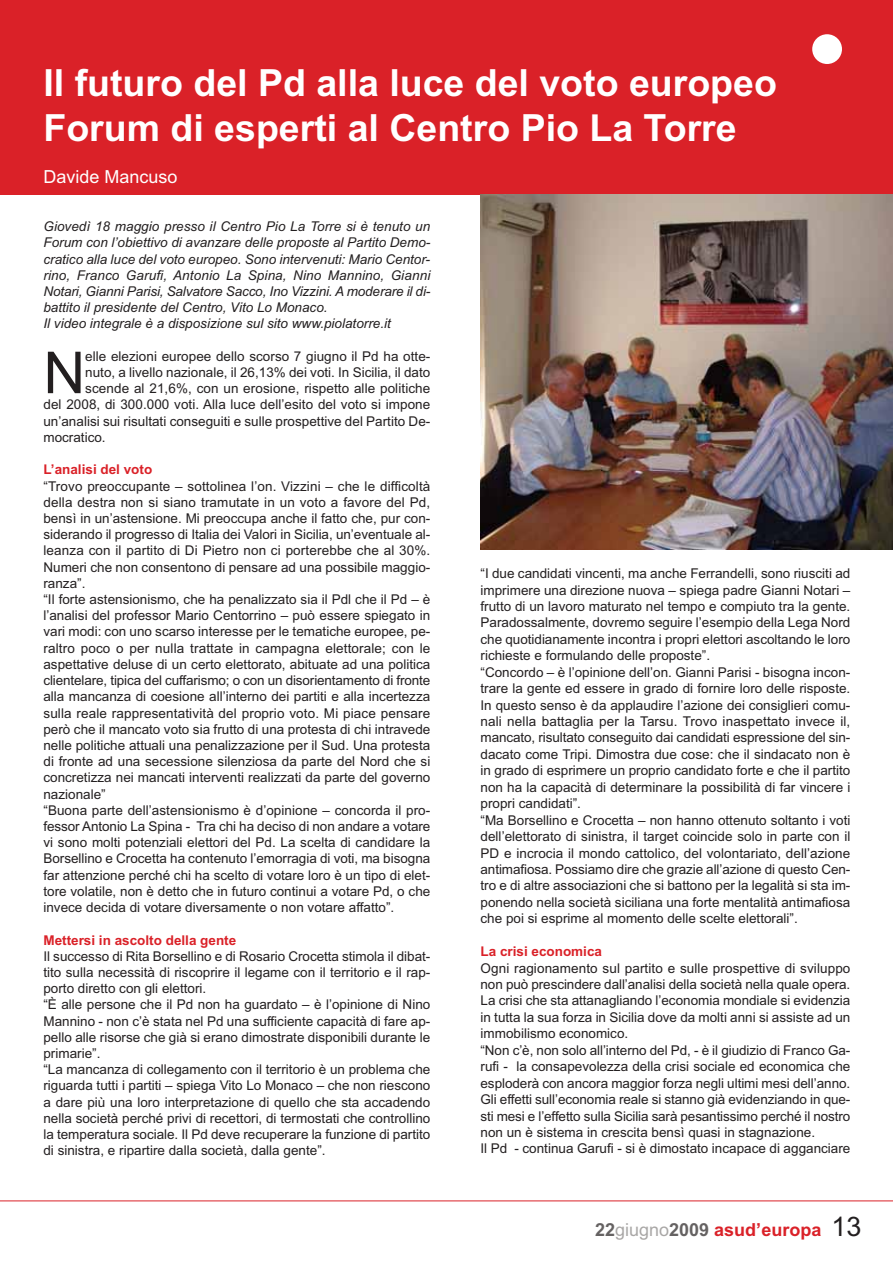
<style>
.page{position:relative;width:893px;height:1263px;background:#fff}
.page>*{position:absolute;margin:0;border:0;box-sizing:border-box;transform-origin:0 0}
.t1{font:57.9px "Arial";color:#231f20}
.t2{font:700 37.5px/45px "Arial";color:#fff}
.t3{font:700 18px "Arial";color:#da2128}
.t4{font:18px "Arial";color:#fff}
.t5{font:13.5px/16.2px "Arial";color:#231f20}
.t6{font:italic 13.5px/16.2px "Arial";color:#231f20}
.t7{font:700 13.5px "Arial";color:#da2128}
.s1{color:#656262}
.s2{font-weight:400;color:#a9a7a6}
.s3{font-weight:400;font-size:27px;color:#231f20}
</style>
<div class="page">
<div style="left:0;top:0;width:892px;height:194px;background:#da2128"></div>
<hr style="left:0;top:1201px;width:892px;height:1px;background:#da2128">
<div style="left:812px;top:34px;width:30px;height:30px;background:#fff;border-radius:50%"></div>
<img style="left:480px;top:194px;width:412px;height:355px">
<h2 class="t2" style="left:43px;top:64px;width:735px">Il futuro del Pd alla luce del voto europeo<br>Forum di esperti al Centro Pio La Torre</h2>
<h3 class="t4" style="left:43px;top:171px;width:135px">Davide Mancuso</h3>
<p class="t6" style="left:43px;top:220px;width:388px">Giovedì 18 maggio presso il Centro Pio La Torre si è tenuto un Forum con l’obiettivo di avanzare delle proposte al Partito Demo&shy;cratico alla luce del voto europeo. Sono intervenuti: Mario Centor&shy;rino, Franco Garufi, Antonio La Spina, Nino Mannino, Gianni Notari, Gianni Parisi, Salvatore Sacco, Ino Vizzini. A moderare il di&shy;battito il presidente del Centro, Vito Lo Monaco.<br>Il video integrale è a disposizione sul sito www.piolatorre.it</p>
<h1 class="t1" style="left:43px;top:352px;width:43px">N</h1>
<p class="t5" style="left:85px;top:349px;width:346px">elle elezioni europee dello scorso 7 giugno il Pd ha otte-</p>
<p class="t5" style="left:85px;top:366px;width:346px">nuto, a livello nazionale, il 26,13% dei voti. In Sicilia, il dato</p>
<p class="t5" style="left:85px;top:382px;width:346px">scende al 21,6%, con un erosione, rispetto alle politiche</p>
<p class="t5" style="left:43px;top:398px;width:388px">del 2008, di 300.000 voti. Alla luce dell’esito del voto si impone</p>
<p class="t5" style="left:43px;top:414px;width:388px">un’analisi sui risultati conseguiti e sulle prospettive del Partito De-</p>
<p class="t5" style="left:43px;top:430px;width:64px">mocratico.</p>
<p class="t7" style="left:43px;top:465px;width:110px">L’analisi del voto</p>
<p class="t5" style="left:43px;top:479px;width:388px">“Trovo preoccupante – sottolinea l’on. Vizzini – che le difficoltà della destra non si siano tramutate in un voto a favore del Pd, bensì in un’astensione. Mi preoccupa anche il fatto che, pur con&shy;siderando il progresso di Italia dei Valori in Sicilia, un’eventuale al&shy;leanza con il partito di Di Pietro non ci porterebbe che al 30%.<br>Numeri che non consentono di pensare ad una possibile maggio&shy;ranza”.<br>“Il forte astensionismo, che ha penalizzato sia il Pdl che il Pd – è l’analisi del professor Mario Centorrino – può essere spiegato in vari modi: con uno scarso interesse per le tematiche europee, pe&shy;raltro poco o per nulla trattate in campagna elettorale; con le aspettative deluse di un certo elettorato, abituate ad una politica clientelare, tipica del cuffarismo; o con un disorientamento di fronte alla mancanza di coesione all’interno dei partiti e alla incertezza sulla reale rappresentatività del proprio voto. Mi piace pensare però che il mancato voto sia frutto di una protesta di chi intravede nelle politiche attuali una penalizzazione per il Sud. Una protesta di fronte ad una secessione silenziosa da parte del Nord che si concretizza nei mancati interventi realizzati da parte del governo nazionale”<br>“Buona parte dell’astensionismo è d’opinione – concorda il pro&shy;fessor Antonio La Spina - Tra chi ha deciso di non andare a votare vi sono molti potenziali elettori del Pd. La scelta di candidare la Borsellino e Crocetta ha contenuto l’emorragia di voti, ma bisogna far attenzione perché chi ha scelto di votare loro è un tipo di elet&shy;tore volatile, non è detto che in futuro continui a votare Pd, o che invece decida di votare diversamente o non votare affatto”.</p>
<p class="t7" style="left:43px;top:935px;width:194px">Mettersi in ascolto della gente</p>
<p class="t5" style="left:43px;top:949px;width:388px">Il successo di Rita Borsellino e di Rosario Crocetta stimola il dibat&shy;tito sulla necessità di riscoprire il legame con il territorio e il rap&shy;porto diretto con gli elettori.<br>“È alle persone che il Pd non ha guardato – è l’opinione di Nino Mannino - non c’è stata nel Pd una sufficiente capacità di fare ap&shy;pello alle risorse che già si erano dimostrate disponibili durante le primarie”.<br>“La mancanza di collegamento con il territorio è un problema che riguarda tutti i partiti – spiega Vito Lo Monaco – che non riescono a dare più una loro interpretazione di quello che sta accadendo nella società perché privi di recettori, di termostati che controllino la temperatura sociale. Il Pd deve recuperare la funzione di partito di sinistra, e ripartire dalla società, dalla gente”.</p>
<p class="t5" style="left:480px;top:566px;width:371px">“I due candidati vincenti, ma anche Ferrandelli, sono riusciti ad imprimere una direzione nuova – spiega padre Gianni Notari – frutto di un lavoro maturato nel tempo e compiuto tra la gente.<br>Paradossalmente, dovremo seguire l’esempio della Lega Nord che quotidianamente incontra i propri elettori ascoltando le loro richieste e formulando delle proposte”.<br>“Concordo – è l’opinione dell’on. Gianni Parisi - bisogna incon&shy;trare la gente ed essere in grado di fornire loro delle risposte.<br>In questo senso è da applaudire l’azione dei consiglieri comu&shy;nali nella battaglia per la Tarsu. Trovo inaspettato invece il, mancato, risultato conseguito dai candidati espressione del sin&shy;dacato come Tripi. Dimostra due cose: che il sindacato non è in grado di esprimere un proprio candidato forte e che il partito non ha la capacità di determinare la possibilità di far vincere i propri candidati”.<br>“Ma Borsellino e Crocetta – non hanno ottenuto soltanto i voti dell’elettorato di sinistra, il target coincide solo in parte con il PD e incrocia il mondo cattolico, del volontariato, dell’azione antimafiosa. Possiamo dire che grazie all’azione di questo Cen&shy;tro e di altre associazioni che si battono per la legalità si sta im&shy;ponendo nella società siciliana una forte mentalità antimafiosa che poi si esprime al momento delle scelte elettorali”.</p>
<p class="t7" style="left:480px;top:947px;width:123px">La crisi economica</p>
<p class="t5" style="left:480px;top:961px;width:371px">Ogni ragionamento sul partito e sulle prospettive di sviluppo non può prescindere dall’analisi della società nella quale opera.<br>La crisi che sta attanagliando l’economia mondiale si evidenzia in tutta la sua forza in Sicilia dove da molti anni si assiste ad un immobilismo economico.<br>“Non c’è, non solo all’interno del Pd, - è il giudizio di Franco Ga&shy;rufi - la consapevolezza della crisi sociale ed economica che esploderà con ancora maggior forza negli ultimi mesi dell’anno.<br>Gli effetti sull’economia reale si stanno già evidenziando in que&shy;sti mesi e l’effetto sulla Sicilia sarà pesantissimo perché il nostro non un è sistema in crescita bensì quasi in stagnazione.<br>Il Pd - continua Garufi - si è dimostato incapace di agganciare</p>
<h3 class="t3" style="left:595px;top:1223px;width:268px"><span class="s1">22</span><span class="s2">giugno</span><span class="s1">2009</span> asud’europa <span class="s3">13</span></h3>
</div>
